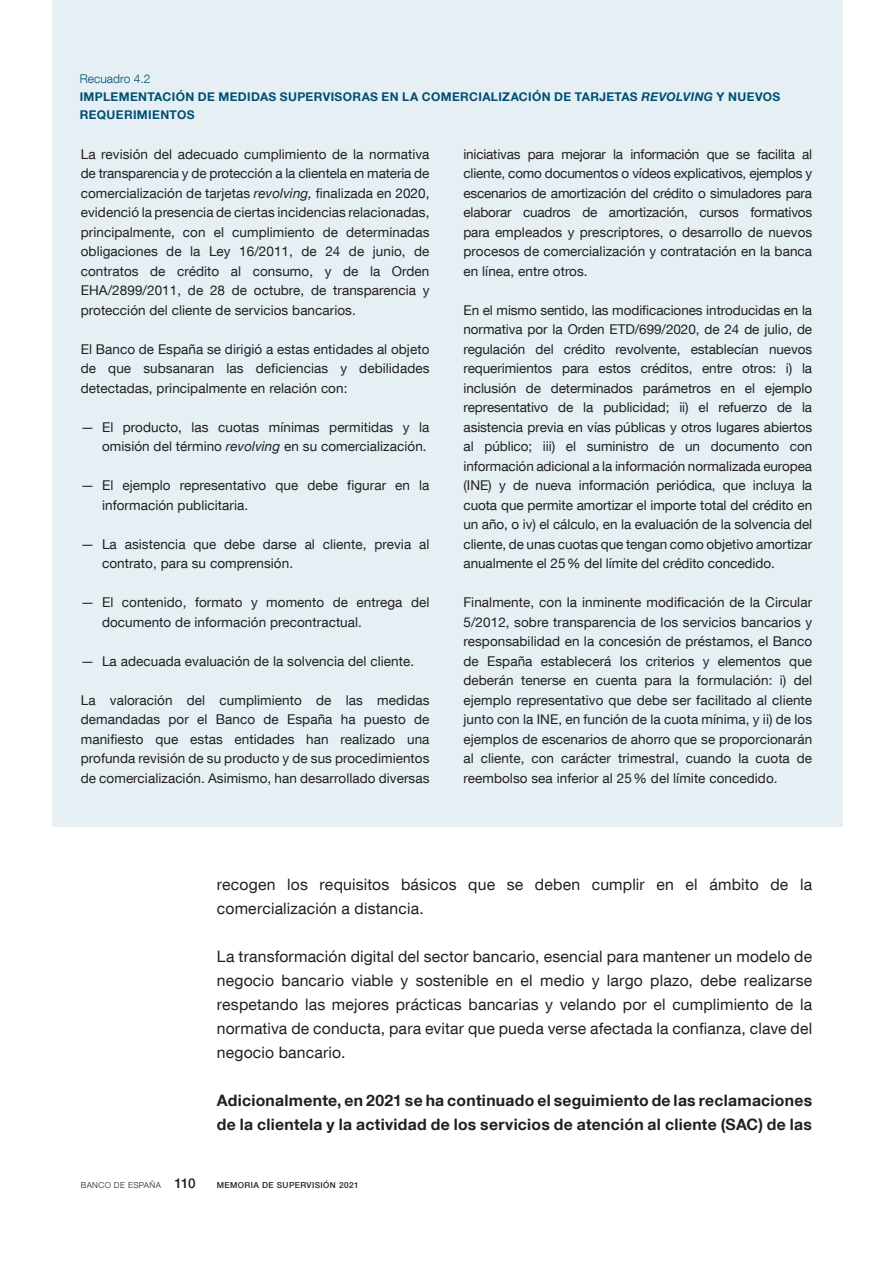
<style>
.page{position:relative;width:893px;height:1263px;background:#fff}
.page>*{position:absolute;margin:0;border:0;box-sizing:border-box;transform-origin:0 0}
.Texto_capítulo{font:15.75px/24px "Bd E Neue Helvetica";letter-spacing:.01em;color:#231f20}
.Texto_capítulo-2{font:700 15.75px/24px "Bd E Neue Helvetica";letter-spacing:.02em;color:#231f20}
.Recuadro_texto{font:13.5px/19.5px "Bd E Neue Helvetica";letter-spacing:.005em;color:#231f20;text-align:justify}
.Recuadro_texto_apart{font:13.5px/19.5px "Bd E Neue Helvetica";letter-spacing:.005em;color:#231f20}
.Recuadro_título{font:700 12px/18px "Bd E Neue Helvetica";letter-spacing:.03em;color:#004e71}
.Recuadro_número{font:300 12px "Bd E Neue Helvetica";letter-spacing:.005em;color:#004e71}
.t1{font:500 8.25px "Bd E Neue Helvetica";letter-spacing:.05em;color:#231f20}
.t2{font:300 8.25px "Bd E Neue Helvetica";letter-spacing:.05em;color:#231f20}
.s1{font-style:italic}
.s2{font-weight:500;font-size:13.5px}
</style>
<div class="page">
<div style="left:52px;top:0;width:791px;height:827px;background:#e5eff4"></div>
<p class="Recuadro_número" style="left:80px;top:72px;width:72px">Recuadro 4.2</p>
<h4 class="Recuadro_título" style="left:80px;top:88px;width:702px">IMPLEMENTACIÓN DE MEDIDAS SUPERVISORAS EN LA COMERCIALIZACIÓN DE TARJETAS <span class="s1">REVOLVING</span> Y NUEVOS<br>REQUERIMIENTOS</h4>
<p class="Recuadro_texto" style="left:81px;top:144px;width:350px">La revisión del adecuado cumplimiento de la normativa de transparencia y de protección a la clientela en materia de comercialización de tarjetas <span class="s1">revolving,</span> finalizada en 2020, evidenció la presencia de ciertas incidencias relacionadas, principalmente, con el cumplimiento de determinadas obligaciones de la Ley 16/2011, de 24 de junio, de contratos de crédito al consumo, y de la Orden EHA/2899/2011, de 28 de octubre, de transparencia y protección del cliente de servicios bancarios.</p>
<p class="Recuadro_texto" style="left:81px;top:339px;width:350px">El Banco de España se dirigió a estas entidades al objeto de que subsanaran las deficiencias y debilidades detectadas, principalmente en relación con:</p>
<p class="Recuadro_texto_apart" style="left:81px;top:417px;width:350px;text-align:right">— El producto, las cuotas mínimas permitidas y la omisión del término <span class="s1">revolving</span> en su comercialización.</p>
<p class="Recuadro_texto_apart" style="left:102px;top:476px;width:329px;text-indent:-21px">— El ejemplo representativo que debe figurar en la información publicitaria.</p>
<p class="Recuadro_texto_apart" style="left:102px;top:534px;width:329px;text-indent:-21px">— La asistencia que debe darse al cliente, previa al contrato, para su comprensión.</p>
<p class="Recuadro_texto_apart" style="left:102px;top:593px;width:329px;text-indent:-21px">— El contenido, formato y momento de entrega del documento de información precontractual.</p>
<p class="Recuadro_texto_apart" style="left:81px;top:651px;width:335px">— La adecuada evaluación de la solvencia del cliente.</p>
<p class="Recuadro_texto" style="left:81px;top:690px;width:350px">La valoración del cumplimiento de las medidas demandadas por el Banco de España ha puesto de manifiesto que estas entidades han realizado una profunda revisión de su producto y de sus procedimientos de comercialización. Asimismo, han desarrollado diversas</p>
<p class="Recuadro_texto" style="left:463px;top:144px;width:350px">iniciativas para mejorar la información que se facilita al cliente, como documentos o vídeos explicativos, ejemplos y escenarios de amortización del crédito o simuladores para elaborar cuadros de amortización, cursos formativos para empleados y prescriptores, o desarrollo de nuevos procesos de comercialización y contratación en la banca en línea, entre otros.</p>
<p class="Recuadro_texto" style="left:463px;top:300px;width:350px">En el mismo sentido, las modificaciones introducidas en la normativa por la Orden ETD/699/2020, de 24 de julio, de regulación del crédito revolvente, establecían nuevos requerimientos para estos créditos, entre otros: i) la inclusión de determinados parámetros en el ejemplo representativo de la publicidad; ii) el refuerzo de la asistencia previa en vías públicas y otros lugares abiertos al público; iii) el suministro de un documento con información adicional a la información normalizada europea (INE) y de nueva información periódica, que incluya la cuota que permite amortizar el importe total del crédito en un año, o iv) el cálculo, en la evaluación de la solvencia del cliente, de unas cuotas que tengan como objetivo amortizar anualmente el 25% del límite del crédito concedido.</p>
<p class="Recuadro_texto" style="left:463px;top:593px;width:350px">Finalmente, con la inminente modificación de la Circular 5/2012, sobre transparencia de los servicios bancarios y responsabilidad en la concesión de préstamos, el Banco de España establecerá los criterios y elementos que deberán tenerse en cuenta para la formulación: i) del ejemplo representativo que debe ser facilitado al cliente junto con la INE, en función de la cuota mínima, y ii) de los ejemplos de escenarios de ahorro que se proporcionarán al cliente, con carácter trimestral, cuando la cuota de reembolso sea inferior al 25% del límite concedido.</p>
<p class="Texto_capítulo" style="left:217px;top:872px;width:597px">recogen los requisitos básicos que se deben cumplir en el ámbito de la comercialización a distancia.</p>
<p class="Texto_capítulo" style="left:217px;top:944px;width:597px;text-align:justify">La transformación digital del sector bancario, esencial para mantener un modelo de negocio bancario viable y sostenible en el medio y largo plazo, debe realizarse respetando las mejores prácticas bancarias y velando por el cumplimiento de la normativa de conducta, para evitar que pueda verse afectada la confianza, clave del negocio bancario.</p>
<p class="Texto_capítulo-2" style="left:217px;top:1088px;width:597px">Adicionalmente, en 2021 se ha continuado el seguimiento de las reclamaciones de la clientela y la actividad de los servicios de atención al cliente (SAC) de las</p>
<p class="t2" style="left:81px;top:1180px;width:116px">BANCO DE ESPAÑA <span class="s2">110</span></p>
<p class="t1" style="left:217px;top:1180px;width:143px">MEMORIA DE SUPERVISIÓN 2021</p>
</div>
